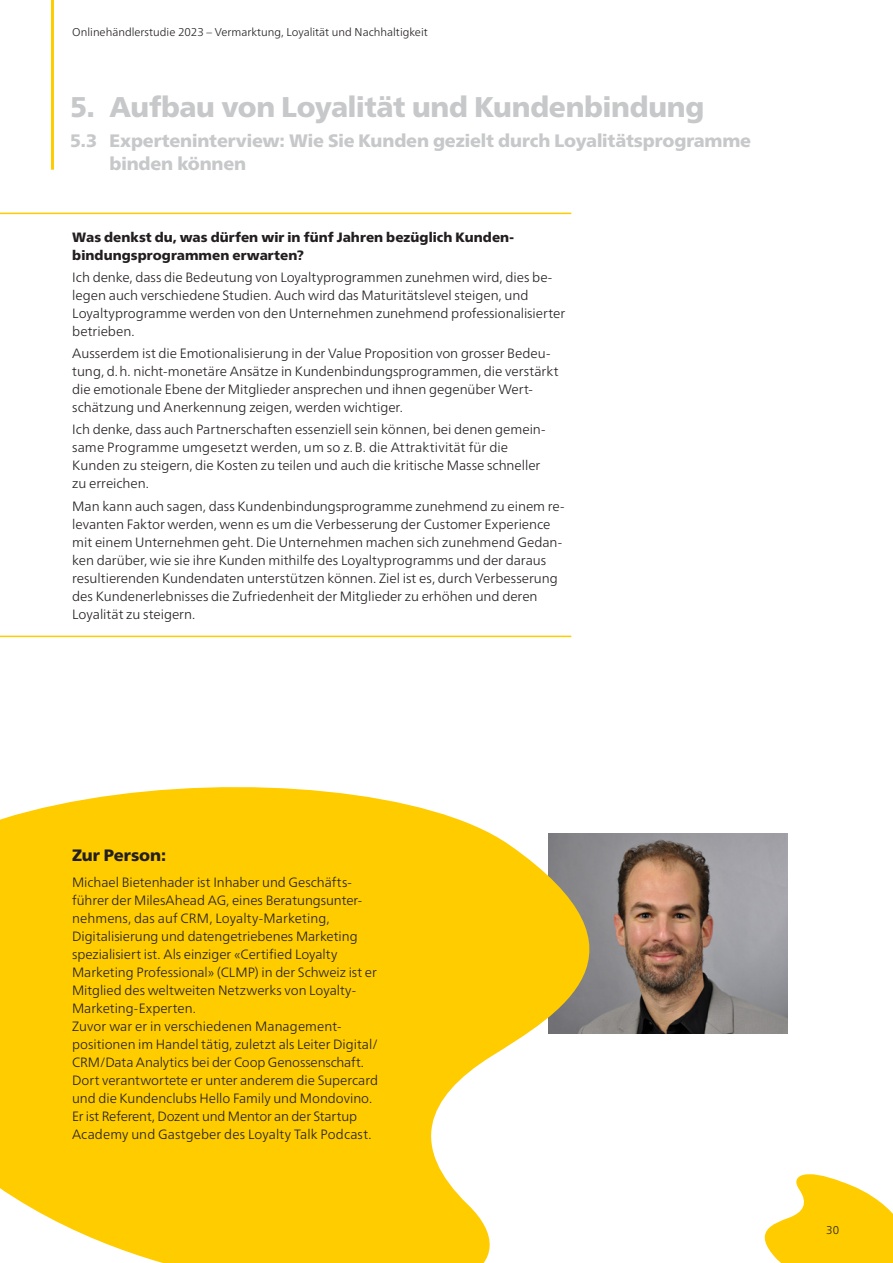
<style>
.page{position:relative;width:893px;height:1263px;background:#fff}
.page>*{position:absolute;margin:0;border:0;box-sizing:border-box;transform-origin:0 0}
.t1{font:900 28.5px "Frutiger Neue LT Pro";letter-spacing:-.01em;color:#c7c8ca}
.t2{font:900 18px/22.5px "Frutiger Neue LT Pro";letter-spacing:-.01em;color:#c7c8ca}
.t3{font:900 16.5px "Frutiger Neue LT Pro";letter-spacing:-.005em;color:#231f20}
.t4{font:300 13.5px/18px "Frutiger Neue LT Pro";letter-spacing:-.005em;color:#231f20}
.t5{font:900 13.5px/18px "Frutiger Neue LT Pro";letter-spacing:.005em;color:#231f20}
.t6{font:300 11.25px "Frutiger Neue LT Pro";color:#231f20}
</style>
<div class="page">
<svg style="left:764px;top:1174px;width:129px;height:89px"></svg>
<hr style="left:51px;top:0;width:3px;height:170px;background:#fc0">
<hr style="left:0;top:636px;width:571px;height:1px;background:#fc0">
<hr style="left:0;top:213px;width:571px;height:1px;background:#fc0">
<img style="left:665px;top:833px;width:123px;height:200px">
<svg style="left:0;top:787px;width:665px;height:476px;fill:#fc0"></svg>
<p class="t6" style="left:72px;top:26px;width:357px">Onlinehändlerstudie 2023 – Vermarktung, Loyalität und Nachhaltigkeit</p>
<h1 class="t1" style="left:70px;top:90px;width:636px">5. Aufbau von Loyalität und Kundenbindung</h1>
<h2 class="t2" style="left:109px;top:129px;width:643px;text-indent:-39px">5.3 Experteninterview: Wie Sie Kunden gezielt durch Loyalitätsprogramme binden können</h2>
<p class="t5" style="left:72px;top:228px;width:442px">Was denkst du, was dürfen wir in fünf Jahren bezüglich Kunden&shy;bindungsprogrammen erwarten?</p>
<p class="t4" style="left:72px;top:268px;width:494px">Ich denke, dass die Bedeutung von Loyaltyprogrammen zunehmen wird, dies be&shy;legen auch verschiedene Studien. Auch wird das Maturitätslevel steigen, und Loyaltyprogramme werden von den Unternehmen zunehmend professionalisierter betrieben.</p>
<p class="t4" style="left:72px;top:344px;width:488px">Ausserdem ist die Emotionalisierung in der Value Proposition von grosser Bedeu&shy;tung, d.h. nicht-monetäre Ansätze in Kundenbindungsprogrammen, die verstärkt die emotionale Ebene der Mitglieder ansprechen und ihnen gegenüber Wert&shy;schätzung und Anerkennung zeigen, werden wichtiger.</p>
<p class="t4" style="left:72px;top:421px;width:475px">Ich denke, dass auch Partnerschaften essenziell sein können, bei denen gemein&shy;same Programme umgesetzt werden, um so z.B. die Attraktivität für die Kunden zu steigern, die Kosten zu teilen und auch die kritische Masse schneller zu erreichen.</p>
<p class="t4" style="left:72px;top:497px;width:494px">Man kann auch sagen, dass Kundenbindungsprogramme zunehmend zu einem re&shy;levanten Faktor werden, wenn es um die Verbesserung der Customer Experience mit einem Unternehmen geht. Die Unternehmen machen sich zunehmend Gedan&shy;ken darüber, wie sie ihre Kunden mithilfe des Loyaltyprogramms und der daraus resultierenden Kundendaten unterstützen können. Ziel ist es, durch Verbesserung des Kundenerlebnisses die Zufriedenheit der Mitglieder zu erhöhen und deren Loyalität zu steigern.</p>
<p class="t3" style="left:72px;top:845px;width:96px">Zur Person:</p>
<p class="t4" style="left:72px;top:873px;width:308px">Michael Bietenhader ist Inhaber und Geschäfts&shy;führer der MilesAhead AG, eines Beratungsunter&shy;nehmens, das auf CRM, Loyalty-Marketing, Digitalisierung und datengetriebenes Marketing spezialisiert ist. Als einziger «Certified Loyalty Marketing Professional» (CLMP) in der Schweiz ist er Mitglied des weltweiten Netzwerks von Loyalty-Marketing-Experten.<br>Zuvor war er in verschiedenen Management&shy;positionen im Handel tätig, zuletzt als Leiter Digital/ CRM/Data Analytics bei der Coop Genossenschaft.<br>Dort verantwortete er unter anderem die Supercard und die Kundenclubs Hello Family und Mondovino.<br>Er ist Referent, Dozent und Mentor an der Startup Academy und Gastgeber des Loyalty Talk Podcast.</p>
<p class="t6" style="left:826px;top:1223px;width:15px">30</p>
</div>
